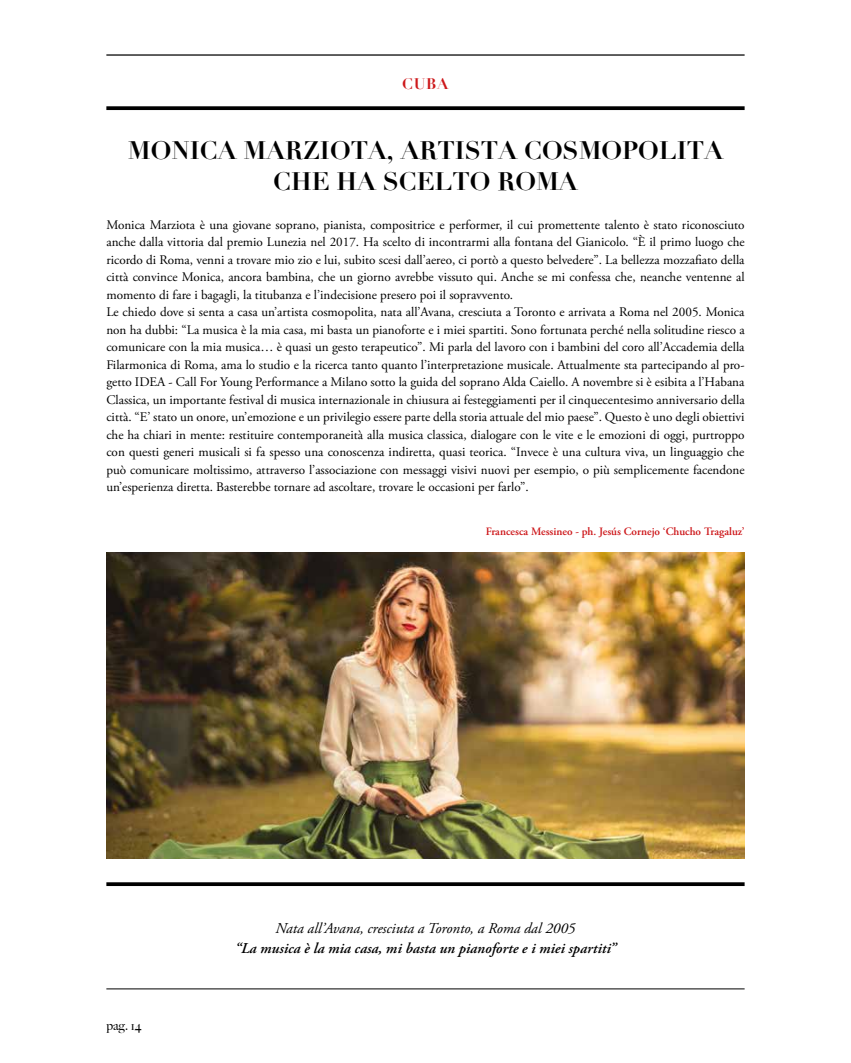
<style>
.page{position:relative;width:851px;height:1063px;background:#fff}
.page>*{position:absolute;margin:0;border:0;box-sizing:border-box;transform-origin:0 0}
.t1{font:700 24.75px/31.2px "Didot";color:#000;text-align:center}
.t2{font:italic 600 15px "Adobe Garamond Pro";color:#000}
.t3{font:italic 15px "Adobe Garamond Pro";color:#000}
.t4{font:700 15px "Didot";color:#cd171a}
.t5{font:13.12px/17.5px "Adobe Garamond Pro";color:#000}
.t6{font:500 12.5px "Big Caslon";color:#000}
.t7{font:600 11.25px "Adobe Garamond Pro";color:#cd171a}
</style>
<div class="page">
<hr style="left:106px;top:54px;width:638px;height:2px;background:#000">
<svg style="left:106px;top:106px;width:638px;height:4px;background:#121212"></svg>
<hr style="left:106px;top:989px;width:638px;height:1px;background:#000">
<svg style="left:106px;top:882px;width:638px;height:4px;background:#121212"></svg>
<img style="left:106px;top:552px;width:638px;height:307px">
<p class="t4" style="left:402px;top:74px;width:48px">CUBA</p>
<h1 class="t1" style="left:128px;top:135px;width:596px">MONICA MARZIOTA, ARTISTA COSMOPOLITA<br>CHE HA SCELTO ROMA</h1>
<p class="t5" style="left:106px;top:216px;width:639px">Monica Marziota è una giovane soprano, pianista, compositrice e performer, il cui promettente talento è stato riconosciuto anche dalla vittoria dal premio Lunezia nel 2017. Ha scelto di incontrarmi alla fontana del Gianicolo. “È il primo luogo che ricordo di Roma, venni a trovare mio zio e lui, subito scesi dall’aereo, ci portò a questo belvedere”. La bellezza mozzafiato della città convince Monica, ancora bambina, che un giorno avrebbe vissuto qui. Anche se mi confessa che, neanche ventenne al momento di fare i bagagli, la titubanza e l’indecisione presero poi il sopravvento.<br>Le chiedo dove si senta a casa un’artista cosmopolita, nata all’Avana, cresciuta a Toronto e arrivata a Roma nel 2005. Monica non ha dubbi: “La musica è la mia casa, mi basta un pianoforte e i miei spartiti. Sono fortunata perché nella solitudine riesco a comunicare con la mia musica… è quasi un gesto terapeutico”. Mi parla del lavoro con i bambini del coro all’Accademia della Filarmonica di Roma, ama lo studio e la ricerca tanto quanto l’interpretazione musicale. Attualmente sta partecipando al pro&shy;getto IDEA - Call For Young Performance a Milano sotto la guida del soprano Alda Caiello. A novembre si è esibita a l’Habana Classica, un importante festival di musica internazionale in chiusura ai festeggiamenti per il cinquecentesimo anniversario della città. “E’ stato un onore, un’emozione e un privilegio essere parte della storia attuale del mio paese”. Questo è uno degli obiettivi che ha chiari in mente: restituire contemporaneità alla musica classica, dialogare con le vite e le emozioni di oggi, purtroppo con questi generi musicali si fa spesso una conoscenza indiretta, quasi teorica. “Invece è una cultura viva, un linguaggio che può comunicare moltissimo, attraverso l’associazione con messaggi visivi nuovi per esempio, o più semplicemente facendone un’esperienza diretta. Basterebbe tornare ad ascoltare, trovare le occasioni per farlo”.</p>
<p class="t7" style="left:486px;top:525px;width:260px">Francesca Messineo - ph. Jesús Cornejo ‘Chucho Tragaluz’</p>
<p class="t6" style="left:106px;top:1016px;width:37px">pag. 14</p>
<p class="t3" style="left:275px;top:919px;width:301px">Nata all’Avana, cresciuta a Toronto, a Roma dal 2005</p>
<p class="t2" style="left:235px;top:939px;width:383px">“La musica è la mia casa, mi basta un pianoforte e i miei spartiti”</p>
</div>
